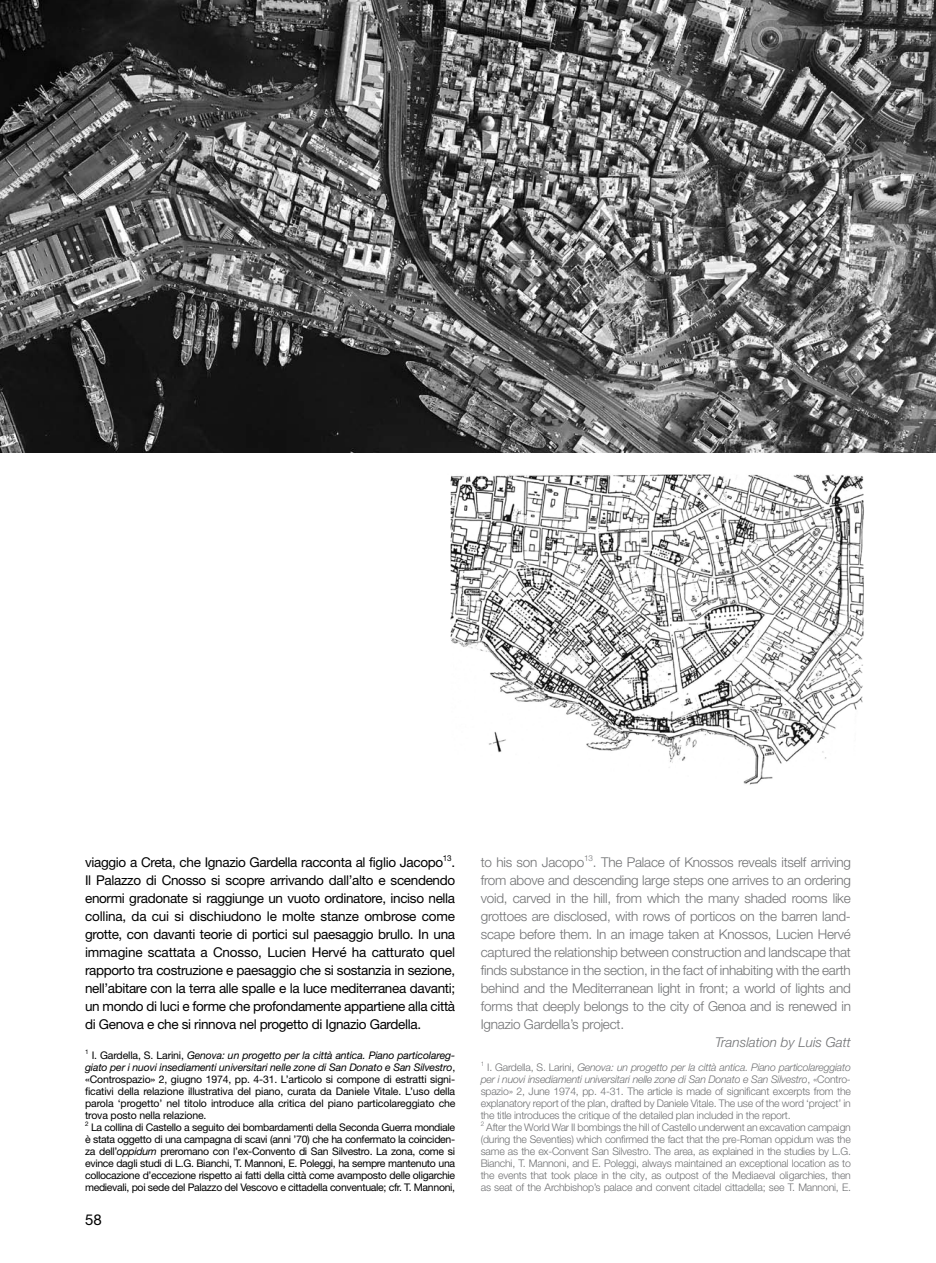
<style>
.page{position:relative;width:936px;height:1263px;background:#fff}
.page>*{position:absolute;margin:0;border:0;box-sizing:border-box;transform-origin:0 0}
.t1{font:15px "Helvetica Neue LT Pro";color:#000}
.t2{font:13.5px/18px "Helvetica Neue LT Pro";letter-spacing:-.025em;color:#000;text-align:justify}
.t3{font:300 13.5px/18px "Helvetica Neue LT Pro";letter-spacing:-.015em;color:#707173;text-align:justify}
.t4{font:italic 300 13.5px "Helvetica Neue LT Pro";color:#707173}
.t5{font:10.5px/12px "Helvetica Neue LT Pro";letter-spacing:-.03em;color:#000}
.t6{font:300 10.5px/12px "Helvetica Neue LT Pro";letter-spacing:-.02em;color:#707173}
.s1{font-style:italic}
</style>
<div class="page">
<img style="left:450px;top:474px;width:414px;height:311px">
<img style="left:0;top:0;width:935px;height:452px">
<p class="t2" style="left:85px;top:852px;width:371px">viaggio a Creta, che Ignazio Gardella racconta al figlio Jacopo<sup>13</sup>.<br>Il Palazzo di Cnosso si scopre arrivando dall’alto e scendendo enormi gradonate si raggiunge un vuoto ordinatore, inciso nella collina, da cui si dischiudono le molte stanze ombrose come grotte, con davanti teorie di portici sul paesaggio brullo. In una immagine scattata a Cnosso, Lucien Hervé ha catturato quel rapporto tra costruzione e paesaggio che si sostanzia in sezione, nell’abitare con la terra alle spalle e la luce mediterranea davanti; un mondo di luci e forme che profondamente appartiene alla città di Genova e che si rinnova nel progetto di Ignazio Gardella.</p>
<p class="t5" style="left:85px;top:1049px;width:372px"><sup>1</sup> I. Gardella, S. Larini, <span class="s1">Genova: un progetto per la città antica. Piano particolareg&shy;giato per i nuovi insediamenti universitari nelle zone di San Donato e San Silvestro</span>, «Controspazio» 2, giugno 1974, pp. 4-31. L’articolo si compone di estratti signi&shy;ficativi della relazione illustrativa del piano, curata da Daniele Vitale. L’uso della parola ‘progetto’ nel titolo introduce alla critica del piano particolareggiato che trova posto nella relazione.<br><sup>2</sup> La collina di Castello a seguito dei bombardamenti della Seconda Guerra mondiale è stata oggetto di una campagna di scavi (anni ’70) che ha confermato la coinciden&shy;za dell’<span class="s1">oppidum</span> preromano con l’ex-Convento di San Silvestro. La zona, come si evince dagli studi di L.G. Bianchi, T. Mannoni, E. Poleggi, ha sempre mantenuto una collocazione d’eccezione rispetto ai fatti della città come avamposto delle oligarchie medievali, poi sede del Palazzo del Vescovo e cittadella conventuale; cfr. T. Mannoni,</p>
<h1 class="t1" style="left:85px;top:1210px;width:18px">58</h1>
<p class="t3" style="left:480px;top:852px;width:371px">to his son Jacopo<sup>13</sup>. The Palace of Knossos reveals itself arriving from above and descending large steps one arrives to an ordering void, carved in the hill, from which the many shaded rooms like grottoes are disclosed, with rows of porticos on the barren land&shy;scape before them. In an image taken at Knossos, Lucien Hervé captured the relationship between construction and landscape that finds substance in the section, in the fact of inhabiting with the earth behind and the Mediterranean light in front; a world of lights and forms that deeply belongs to the city of Genoa and is renewed in Ignazio Gardella’s project.</p>
<p class="t4" style="left:715px;top:1034px;width:137px">Translation by Luis Gatt</p>
<p class="t6" style="left:480px;top:1061px;width:371px"><sup>1</sup> I. Gardella, S. Larini, <span class="s1">Genova: un progetto per la città antica. Piano particolareggiato per i nuovi insediamenti universitari nelle zone di San Donato e San Silvestro</span>, «Contro&shy;spazio» 2, June 1974, pp. 4-31. The article is made of significant excerpts from the explanatory report of the plan, drafted by Daniele Vitale. The use of the word ‘project’ in the title introduces the critique of the detailed plan included in the report.<br><sup>2</sup> After the World War II bombings the hill of Castello underwent an excavation campaign (during the Seventies) which confirmed the fact that the pre-Roman oppidum was the same as the ex-Convent San Silvestro. The area, as explained in the studies by L.G.<br>Bianchi, T. Mannoni, and E. Poleggi, always maintained an exceptional location as to the events that took place in the city, as outpost of the Mediaeval oligarchies, then as seat of the Archbishop’s palace and convent citadel cittadella; see T. Mannoni, E.</p>
</div>
